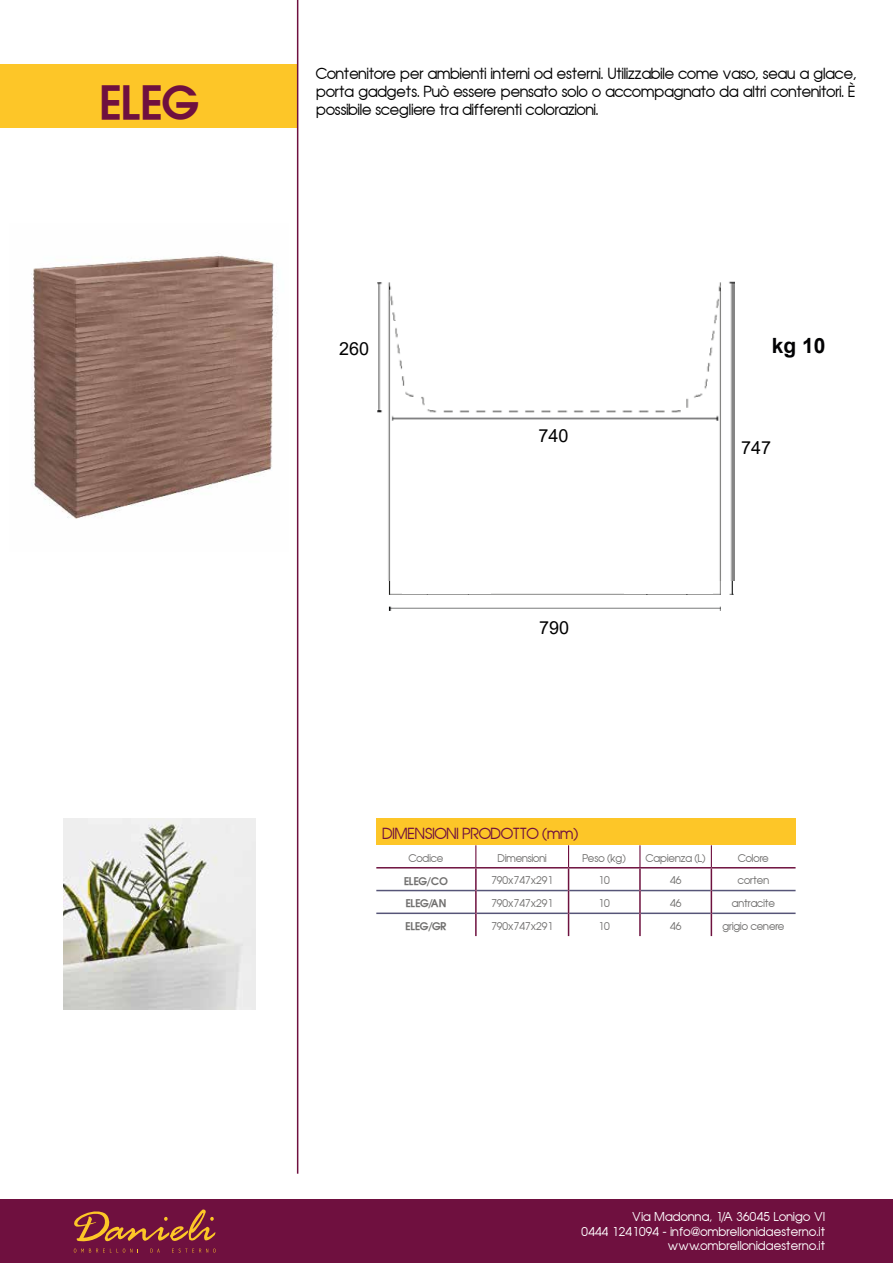
<style>
.page{position:relative;width:893px;height:1263px;background:#fff}
.page>*{position:absolute;margin:0;border:0;box-sizing:border-box;transform-origin:0 0}
.t1{font:700 45px "Trendex SSK Semi";color:#6f103f}
.t2{font:700 21px "Arial";color:#020203}
.t3{font:18px "Arial";color:#000}
.t4{font:15px/18px "Trendex SSK";color:#000;text-align:justify}
.t5{font:15px "Trendex SSK";color:#6f103f}
.t6{font:12px/14.4px "Trendex SSK";letter-spacing:.025em;color:#fff;text-align:right}
.t7{font:10.5px "Trendex SSK";color:#71706f}
.t8{font:700 10.5px "Trendex SSK Semi";color:#71706f}
</style>
<div class="page">
<div style="left:376px;top:818px;width:420px;height:27px;background:#fdc628"></div>
<hr style="left:376px;top:890px;width:99px;height:1px;background:#565578">
<hr style="left:712px;top:890px;width:84px;height:1px;background:#565578">
<hr style="left:376px;top:912px;width:99px;height:2px;background:#565578">
<hr style="left:712px;top:912px;width:84px;height:2px;background:#565578">
<hr style="left:477px;top:890px;width:91px;height:1px;background:#565578">
<hr style="left:477px;top:912px;width:91px;height:2px;background:#565578">
<hr style="left:569px;top:890px;width:70px;height:1px;background:#565578">
<hr style="left:641px;top:890px;width:70px;height:1px;background:#565578">
<hr style="left:569px;top:912px;width:70px;height:2px;background:#565578">
<hr style="left:641px;top:912px;width:70px;height:2px;background:#565578">
<svg style="left:475px;top:845px;width:1px;height:22px"></svg>
<svg style="left:639px;top:845px;width:1px;height:22px"></svg>
<hr style="left:376px;top:867px;width:100px;height:1px;background:#6e113f">
<hr style="left:476px;top:867px;width:93px;height:1px;background:#6e113f">
<hr style="left:475px;top:868px;width:2px;height:22px;background:#6e113f">
<hr style="left:569px;top:867px;width:71px;height:1px;background:#6e113f">
<hr style="left:640px;top:867px;width:71px;height:1px;background:#6e113f">
<hr style="left:639px;top:868px;width:2px;height:22px;background:#6e113f">
<hr style="left:711px;top:867px;width:85px;height:1px;background:#6e113f">
<hr style="left:475px;top:890px;width:2px;height:23px;background:#6e113f">
<hr style="left:639px;top:890px;width:2px;height:23px;background:#6e113f">
<hr style="left:475px;top:913px;width:2px;height:23px;background:#6e113f">
<svg style="left:568px;top:845px;width:1px;height:91px"></svg>
<hr style="left:639px;top:913px;width:2px;height:23px;background:#6e113f">
<svg style="left:711px;top:845px;width:1px;height:91px"></svg>
<img style="left:64px;top:818px;width:191px;height:191px">
<div style="left:0;top:64px;width:298px;height:64px;background:#fdc628"></div>
<hr style="left:297px;top:0;width:1px;height:1174px;background:#6f103f">
<div style="left:0;top:1199px;width:893px;height:64px;background:#6f103f"></div>
<svg style="left:74px;top:1209px;width:142px;height:43px"></svg>
<img style="left:31px;top:255px;width:243px;height:264px">
<img style="left:377px;top:281px;width:358px;height:330px">
<div style="left:624px;top:529px;width:88px;height:65px;background:#fff"></div>
<div style="left:402px;top:529px;width:89px;height:65px;background:#fff"></div>
<h1 class="t1" style="left:100px;top:73px;width:99px">ELEG</h1>
<p class="t4" style="left:316px;top:64px;width:542px">Contenitore per ambienti interni od esterni. Utilizzabile come vaso, seau a glace, porta gadgets. Può essere pensato solo o accompagnato da altri contenitori. È possibile scegliere tra differenti colorazioni.</p>
<p class="t3" style="left:339px;top:337px;width:32px">260</p>
<h2 class="t2" style="left:772px;top:331px;width:55px">kg 10</h2>
<p class="t3" style="left:539px;top:423px;width:32px">740</p>
<p class="t3" style="left:539px;top:615px;width:32px">790</p>
<p class="t3" style="left:741px;top:435px;width:32px">747</p>
<p class="t5" style="left:382px;top:824px;width:197px">DIMENSIONI PRODOTTO (mm)</p>
<p class="t7" style="left:409px;top:851px;width:36px">Codice</p>
<p class="t7" style="left:498px;top:851px;width:50px">Dimensioni</p>
<p class="t7" style="left:583px;top:851px;width:44px">Peso (kg)</p>
<p class="t7" style="left:646px;top:851px;width:61px">Capienza (L)</p>
<p class="t7" style="left:738px;top:851px;width:32px">Colore</p>
<p class="t8" style="left:404px;top:874px;width:45px">ELEG/CO</p>
<p class="t7" style="left:491px;top:874px;width:63px">790x747x291</p>
<p class="t7" style="left:599px;top:874px;width:13px">10</p>
<p class="t7" style="left:670px;top:874px;width:13px">46</p>
<p class="t7" style="left:738px;top:874px;width:33px">corten</p>
<p class="t8" style="left:406px;top:896px;width:42px">ELEG/AN</p>
<p class="t7" style="left:491px;top:896px;width:63px">790x747x291</p>
<p class="t7" style="left:599px;top:896px;width:13px">10</p>
<p class="t7" style="left:670px;top:896px;width:13px">46</p>
<p class="t7" style="left:732px;top:896px;width:45px">antracite</p>
<p class="t8" style="left:406px;top:919px;width:42px">ELEG/GR</p>
<p class="t7" style="left:491px;top:919px;width:63px">790x747x291</p>
<p class="t7" style="left:599px;top:919px;width:13px">10</p>
<p class="t7" style="left:670px;top:919px;width:13px">46</p>
<p class="t7" style="left:722px;top:919px;width:64px">grigio cenere</p>
<p class="t6" style="left:582px;top:1209px;width:245px">Via Madonna, 1/A 36045 Lonigo VI<br>0444 1241094 - info@ombrellonidaesterno.it www.ombrellonidaesterno.it</p>
</div>
